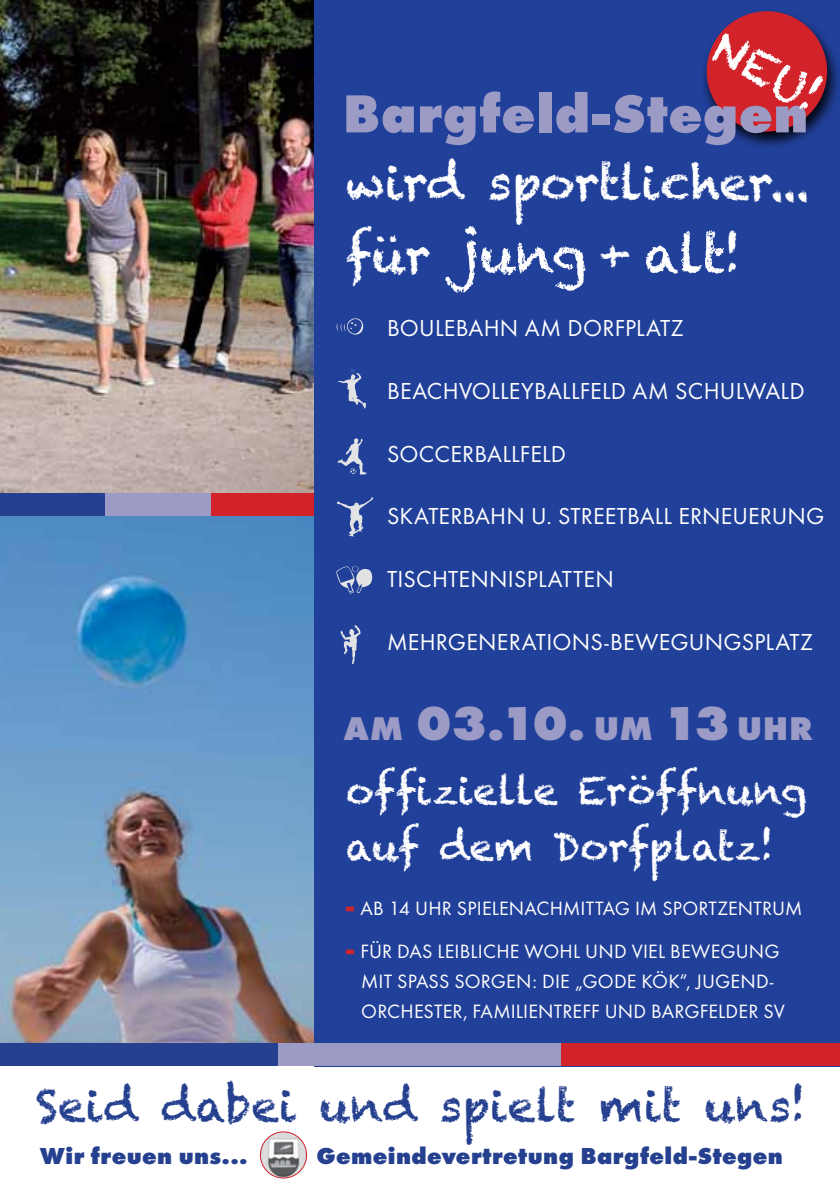
<style>
.page{position:relative;width:840px;height:1191px;background:#fff}
.page>*{position:absolute;margin:0;border:0;box-sizing:border-box;transform-origin:0 0}
.t1{font:800 55.6px "Futura T";letter-spacing:.015em;color:#9b9bc5}
.t2{font:52px "Chalkduster";letter-spacing:-.02em;color:#fff}
.t3{font:800 49.6px "Futura T";color:#9b9bc5}
.t4{font:47.6px "Chalkduster";letter-spacing:-.015em;color:#fff}
.t5{font:45.2px "Chalkduster";color:#fff}
.t6{font:44px "Chalkduster";letter-spacing:.01em;color:#25408f}
.t7{font:38.8px/56.6px "Chalkduster";color:#fff}
.t8{font:24px "Futura T";letter-spacing:.01em;color:#fff}
.t9{font:800 24px "Futura T";letter-spacing:.015em;color:#25408f}
.t10{font:20px/30px "Futura T";letter-spacing:.01em;color:#fff}
.s1{font-size:48.4px}
.s2{font-size:34.2px}
.s3{font-weight:800;font-size:25.2px;color:#d2232a}
</style>
<div class="page">
<img style="left:0;top:516px;width:314px;height:527px">
<img style="left:0;top:0;width:314px;height:493px">
<div style="left:210px;top:493px;width:105px;height:23px;background:#d2232a"></div>
<div style="left:0;top:493px;width:109px;height:23px;background:#25408f"></div>
<div style="left:105px;top:493px;width:105px;height:23px;background:#9b9bc5"></div>
<div style="left:314px;top:0;width:525px;height:1066px;background:#21409a"></div>
<div style="left:560px;top:1043px;width:279px;height:23px;background:#d2232a"></div>
<div style="left:698px;top:8px;width:141px;height:142px;background:#000;opacity:.89"></div>
<div style="left:706px;top:11px;width:120px;height:120px;background:#d2232a;border-radius:50%"></div>
<div style="left:0;top:1043px;width:278px;height:23px;background:#25408f"></div>
<div style="left:278px;top:1043px;width:282px;height:23px;background:#9b9bc5"></div>
<svg style="left:338px;top:369px;width:28px;height:39px"></svg>
<svg style="left:337px;top:438px;width:29px;height:36px"></svg>
<svg style="left:337px;top:497px;width:36px;height:40px"></svg>
<svg style="left:340px;top:625px;width:20px;height:39px"></svg>
<svg style="left:336px;top:566px;width:36px;height:28px"></svg>
<svg style="left:336px;top:318px;width:27px;height:16px"></svg>
<img style="left:260px;top:1131px;width:46px;height:47px;border-radius:23px">
<div style="left:260px;top:1131px;width:47px;height:47px;border:1px solid #d2232a;border-radius:50%"></div>
<h3 class="t5" style="left:729px;top:19px;width:118px;rotate:30deg">NEU!</h3>
<h1 class="t1" style="left:342px;top:80px;width:467px">Bargfeld-Stegen</h1>
<h3 class="t4" style="left:346px;top:155px;width:465px">wird sportlicher...</h3>
<h2 class="t2" style="left:346px;top:224px;width:397px"><span class="s1">für</span> jung <span class="s1">+</span> alt<span class="s1">!</span></h2>
<p class="t8" style="left:387px;top:313px;width:298px">BOULEBAHN AM DORFPLATZ</p>
<p class="t8" style="left:387px;top:376px;width:419px">BEACHVOLLEYBALLFELD AM SCHULWALD</p>
<p class="t8" style="left:387px;top:439px;width:180px">SOCCERBALLFELD</p>
<p class="t8" style="left:387px;top:502px;width:438px">SKATERBAHN U. STREETBALL ERNEUERUNG</p>
<p class="t8" style="left:387px;top:565px;width:228px">TISCHTENNISPLATTEN</p>
<p class="t8" style="left:387px;top:628px;width:427px">MEHRGENERATIONS-BEWEGUNGSPLATZ</p>
<h3 class="t3" style="left:343px;top:694px;width:471px"><span class="s2">Am</span> 03.10. <span class="s2">Um</span> 13 <span class="s2">Uhr</span></h3>
<h3 class="t7" style="left:346px;top:762px;width:462px">offizielle Eröffnung auf dem Dorfplatz!</h3>
<p class="t10" style="left:346px;top:893px;width:82px"><span class="s3">-</span> AB 14 UHR</p>
<p class="t10" style="left:456px;top:893px;width:346px">SPIELENACHMITTAG IM SPORTZENTRUM</p>
<p class="t10" style="left:361px;top:935px;width:425px;text-indent:-15px"><span class="s3">-</span> FÜR DAS LEIBLICHE WOHL UND VIEL BEWEGUNG<br>MIT SPASS SORGEN: DIE „GODE KÖK“, JUGEND-<br>ORCHESTER, FAMILIENTREFF UND BARGFELDER SV</p>
<h3 class="t6" style="left:36px;top:1079px;width:771px">Seid dabei und spielt mit uns!</h3>
<p class="t9" style="left:40px;top:1141px;width:209px">Wir freuen uns...</p>
<p class="t9" style="left:316px;top:1141px;width:467px">Gemeindevertretung Bargfeld-Stegen</p>
</div>
